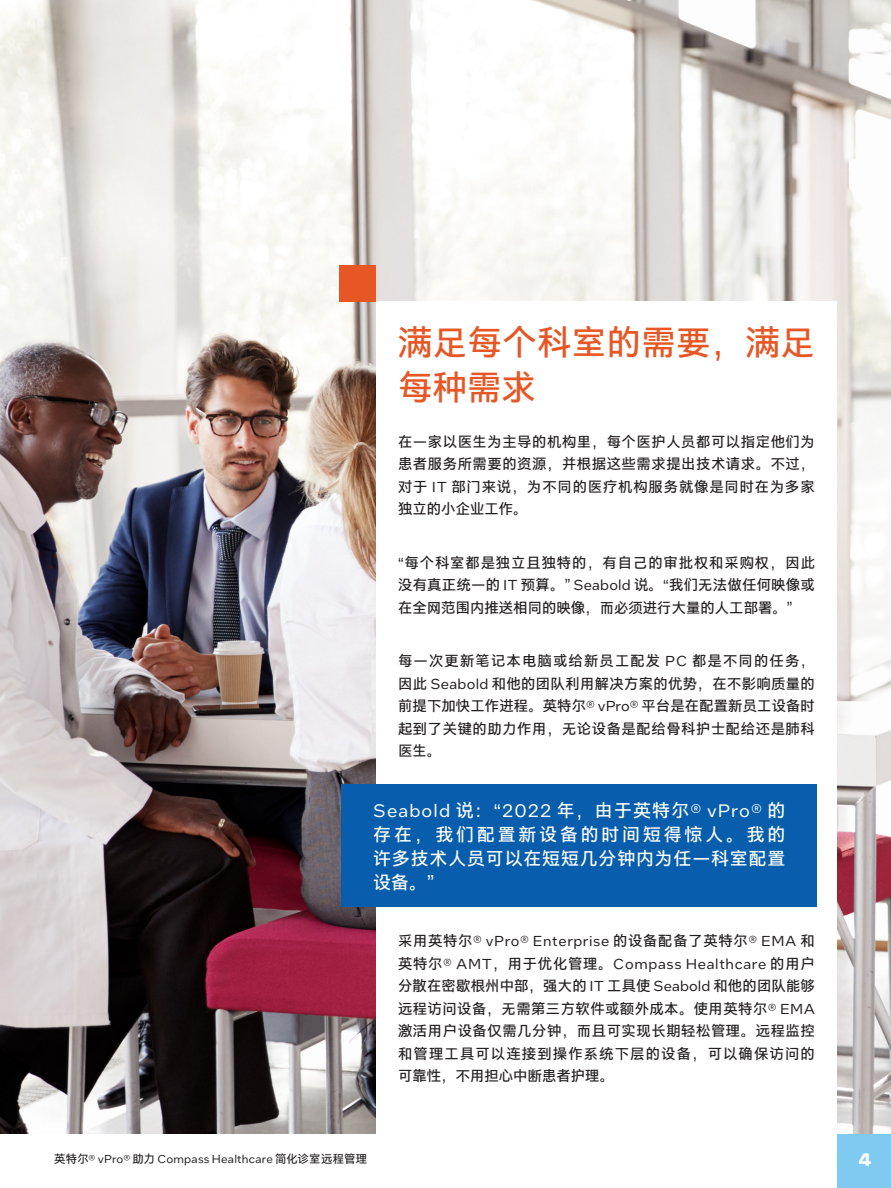
<style>
.page{position:relative;width:891px;height:1188px;background:#fff}
.page>*{position:absolute;margin:0;border:0;box-sizing:border-box;transform-origin:0 0}
.Main_Title{font:34.5px/45px "Intel Clear Hans";letter-spacing:.01em;color:#e65725}
.MainCopy___Caption{font:18px/24px "Intel Clear Hans";letter-spacing:.045em;color:#fff;text-align:justify}
.t1{font:700 18px "Intel One Text";color:#fff}
.MainCopy___Caption-2{font:14.4px/22.5px "Intel Clear Hans";letter-spacing:.035em;color:#231f20;text-align:justify}
.Mini_Header{font:11.4px "Intel One Text";letter-spacing:.02em;color:#231f20}
.s1{font-family:"Intel One Text"}
.s2{font-family:"Intel Clear Hans"}
</style>
<div class="page">
<img style="left:0;top:0;width:891px;height:1134px">
<div style="left:837px;top:1134px;width:54px;height:54px;background:#7fcaf1"></div>
<div style="left:339px;top:265px;width:37px;height:36px;background:#e65725"></div>
<div style="left:376px;top:301px;width:461px;height:885px;background:#fff"></div>
<div style="left:342px;top:785px;width:475px;height:122px;background:#085eac"></div>
<p class="Main_Title" style="left:398px;top:320px;width:419px">满足每个科室的需要，满足每种需求</p>
<p class="MainCopy___Caption-2" style="left:398px;top:430px;width:418px">在一家以医生为主导的机构里，每个医护人员都可以指定他们为患者服务所需要的资源，并根据这些需求提出技术请求。不过，对于 <span class="s1">IT</span> 部门来说，为不同的医疗机构服务就像是同时在为多家独立的小企业工作。</p>
<p class="MainCopy___Caption-2" style="left:398px;top:551px;width:419px">“每个科室都是独立且独特的，有自己的审批权和采购权，因此没有真正统一的 <span class="s1">IT</span> 预算。” <span class="s1">Seabold</span> 说。“我们无法做任何映像或在全网范围内推送相同的映像，而必须进行大量的人工部署。”</p>
<p class="MainCopy___Caption-2" style="left:398px;top:650px;width:418px">每一次更新笔记本电脑或给新员工配发 <span class="s1">PC</span> 都是不同的任务，因此 <span class="s1">Seabold</span> 和他的团队利用解决方案的优势，在不影响质量的前提下加快工作进程。英特尔<span class="s1">® vPro®</span> 平台是在配置新员工设备时起到了关键的助力作用，无论设备是配给骨科护士配给还是肺科医生。</p>
<p class="MainCopy___Caption" style="left:373px;top:798px;width:414px"><span class="s1">Seabold</span> 说：“<span class="s1">2022</span> 年，由于英特尔<span class="s1">® vPro®</span> 的存在，我们配置新设备的时间短得惊人。我的许多技术人员可以在短短几分钟内为任一科室配置设备。”</p>
<p class="MainCopy___Caption-2" style="left:398px;top:930px;width:418px">采用英特尔<span class="s1">® vPro® Enterprise</span> 的设备配备了英特尔<span class="s1">® EMA</span> 和英特尔<span class="s1">® AMT</span>，用于优化管理。<span class="s1">Compass Healthcare</span> 的用户分散在密歇根州中部，强大的 <span class="s1">IT</span> 工具使 <span class="s1">Seabold</span> 和他的团队能够远程访问设备，无需第三方软件或额外成本。使用英特尔<span class="s1">® EMA</span>激活用户设备仅需几分钟，而且可实现长期轻松管理。远程监控和管理工具可以连接到操作系统下层的设备，可以确保访问的可靠性，不用担心中断患者护理。</p>
<p class="Mini_Header" style="left:54px;top:1152px;width:315px"><span class="s2">英特尔</span>® vPro® <span class="s2">助力</span> Compass Healthcare <span class="s2">简化诊室远程管理</span></p>
<p class="t1" style="left:858px;top:1147px;width:14px">4</p>
</div>
